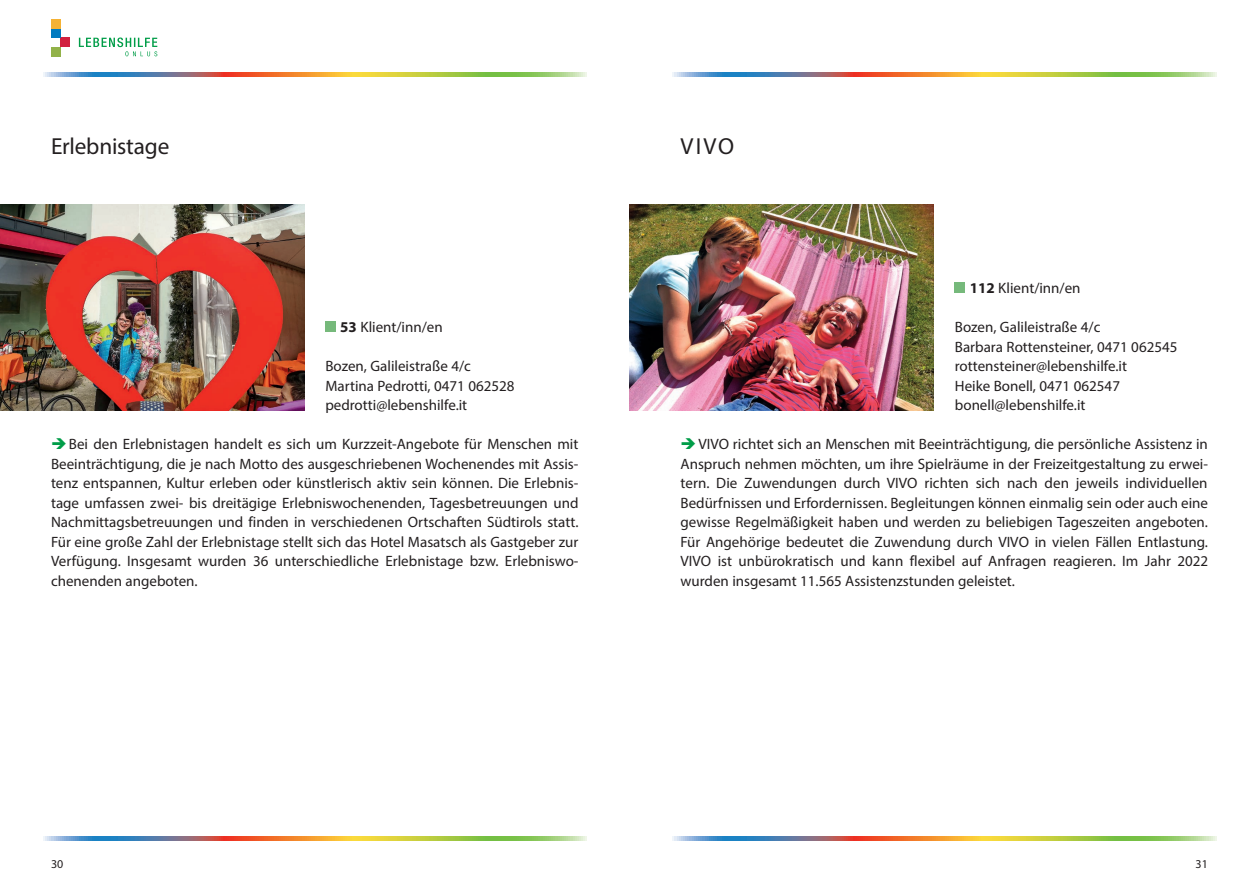
<style>
.page{position:relative;width:1259px;height:893px;background:#fff}
.page>*{position:absolute;margin:0;border:0;box-sizing:border-box;transform-origin:0 0}
.t1{font:23.25px "Myriad Pro";letter-spacing:-.005em;color:#231f20}
.t2{font:15px/19.5px "Myriad Pro";color:#231f20}
.t3{font:12px "Myriad Pro";color:#231f20}
.s1{font-weight:700}
.s2{color:#009d48}
</style>
<div class="page">
<svg style="left:79px;top:38px;width:78px;height:18px"></svg>
<div style="left:60px;top:38px;width:10px;height:9px;background:#d1213e"></div>
<div style="left:51px;top:47px;width:9px;height:9px;background:#92b249"></div>
<div style="left:51px;top:28px;width:9px;height:10px;background:#007ac0"></div>
<div style="left:51px;top:19px;width:9px;height:9px;background:#f5b234"></div>
<svg style="left:43px;top:72px;width:544px;height:5px;background:#a9a266"></svg>
<svg style="left:43px;top:837px;width:544px;height:4px;background:#a9a266"></svg>
<svg style="left:672px;top:72px;width:544px;height:5px;background:#aaa266"></svg>
<svg style="left:672px;top:837px;width:544px;height:4px;background:#aaa266"></svg>
<div style="left:325px;top:322px;width:10px;height:10px;background:#76b97b"></div>
<img style="left:0;top:205px;width:304px;height:205px">
<img style="left:629px;top:205px;width:304px;height:205px">
<div style="left:955px;top:283px;width:10px;height:10px;background:#76b97b"></div>
<h1 class="t1" style="left:51px;top:132px;width:120px">Erlebnistage</h1>
<p class="t2" style="left:340px;top:317px;width:104px"><span class="s1">53</span> Klient/inn/en</p>
<p class="t2" style="left:325px;top:356px;width:191px">Bozen, Galileistraße 4/c<br>Martina Pedrotti, 0471 062528 pedrotti@lebenshilfe.it</p>
<p class="t2" style="left:51px;top:434px;width:529px;text-align:justify"><span class="s2">➔</span>Bei den Erlebnistagen handelt es sich um Kurzzeit-Angebote für Menschen mit Beeinträchtigung, die je nach Motto des ausgeschriebenen Wochenendes mit Assis&shy;tenz entspannen, Kultur erleben oder künstlerisch aktiv sein können. Die Erlebnis&shy;tage umfassen zwei- bis dreitägige Erlebniswochenenden, Tagesbetreuungen und Nachmittagsbetreuungen und finden in verschiedenen Ortschaften Südtirols statt.<br>Für eine große Zahl der Erlebnistage stellt sich das Hotel Masatsch als Gastgeber zur Verfügung. Insgesamt wurden 36 unterschiedliche Erlebnistage bzw. Erlebniswo&shy;chenenden angeboten.</p>
<h1 class="t1" style="left:680px;top:132px;width:55px">VIVO</h1>
<p class="t2" style="left:969px;top:278px;width:112px"><span class="s1">112</span> Klient/inn/en</p>
<p class="t2" style="left:955px;top:317px;width:224px">Bozen, Galileistraße 4/c<br>Barbara Rottensteiner, 0471 062545 rottensteiner@lebenshilfe.it<br>Heike Bonell, 0471 062547 bonell@lebenshilfe.it</p>
<p class="t2" style="left:680px;top:434px;width:529px;text-align:justify"><span class="s2">➔</span>VIVO richtet sich an Menschen mit Beeinträchtigung, die persönliche Assistenz in Anspruch nehmen möchten, um ihre Spielräume in der Freizeitgestaltung zu erwei&shy;tern. Die Zuwendungen durch VIVO richten sich nach den jeweils individuellen Bedürfnissen und Erfordernissen. Begleitungen können einmalig sein oder auch eine gewisse Regelmäßigkeit haben und werden zu beliebigen Tageszeiten angeboten.<br>Für Angehörige bedeutet die Zuwendung durch VIVO in vielen Fällen Entlastung.<br>VIVO ist unbürokratisch und kann flexibel auf Anfragen reagieren. Im Jahr 2022 wurden insgesamt 11.565 Assistenzstunden geleistet.</p>
<p class="t3" style="left:51px;top:856px;width:14px">30</p>
<p class="t3" style="left:1195px;top:856px;width:14px">31</p>
</div>
